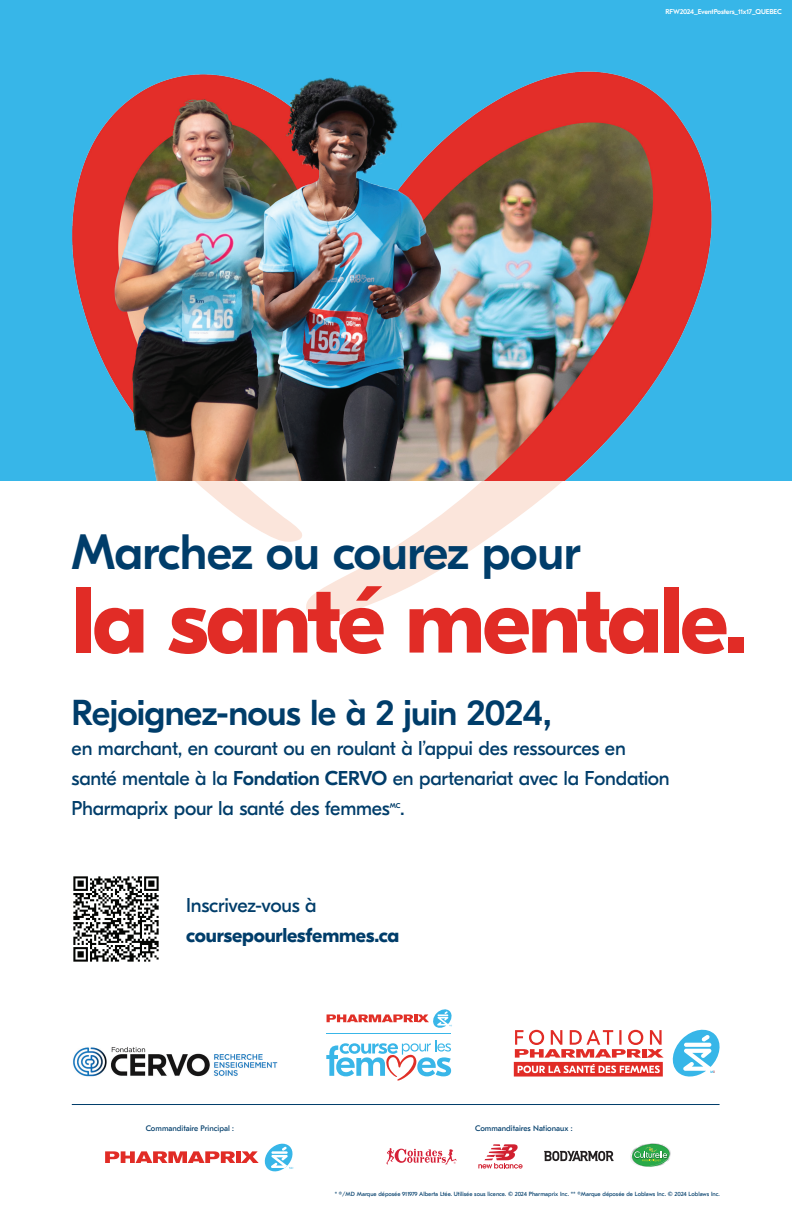
<style>
.page{position:relative;width:792px;height:1224px;background:#fff}
.page>*{position:absolute;margin:0;border:0;box-sizing:border-box;transform-origin:0 0}
.t1{font:700 93.9px "GT Eesti Display";letter-spacing:-.025em;color:#e12c26}
.t2{font:500 49.5px "GT Eesti Display";letter-spacing:-.01em;color:#003d6a}
.t3{font:500 36px "GT Eesti Display";letter-spacing:-.02em;color:#003d6a}
.t4{font:20px/30px "GT Eesti Display";letter-spacing:-.015em;color:#003d6a}
.t5{font:700 20px "GT Eesti Display";letter-spacing:-.01em;color:#003d6a}
.t6{font:8px "GT Eesti Text";color:#003d6a}
.t7{font:500 7px "GT Eesti Text";letter-spacing:-.025em;color:#fff}
.t8{font:500 7px "GT Eesti Display";color:#003d6a}
.t9{font:6px "GT Eesti Text";color:#003d6a}
.s1{font-weight:500}
</style>
<div class="page">
<svg style="left:195px;top:481px;width:368px;height:137px"></svg>
<img style="left:0;top:0;width:791px;height:481px">
<svg style="left:672px;top:1029px;width:48px;height:48px"></svg>
<svg style="left:514px;top:1030px;width:150px;height:47px"></svg>
<hr style="left:72px;top:1104px;width:648px;height:1px;background:#003d6a">
<svg style="left:630px;top:1143px;width:41px;height:24px"></svg>
<svg style="left:478px;top:1144px;width:45px;height:25px"></svg>
<svg style="left:386px;top:1148px;width:71px;height:16px"></svg>
<svg style="left:544px;top:1151px;width:70px;height:10px"></svg>
<svg style="left:105px;top:1151px;width:130px;height:12px"></svg>
<div style="left:236px;top:1151px;width:5px;height:12px;background:#e12c26"></div>
<svg style="left:241px;top:1143px;width:53px;height:29px"></svg>
<img style="left:73px;top:1046px;width:205px;height:31px">
<img style="left:73px;top:876px;width:86px;height:86px">
<hr style="left:327px;top:1034px;width:124px;height:1px;background:#39b6e8">
<svg style="left:326px;top:1040px;width:125px;height:41px"></svg>
<svg style="left:327px;top:1009px;width:125px;height:19px"></svg>
<p class="t7" style="left:665px;top:8px;width:118px">RFW2024_EventPosters_11x17_QUEBEC</p>
<h2 class="t2" style="left:72px;top:526px;width:510px">Marchez ou courez pour</h2>
<h1 class="t1" style="left:72px;top:568px;width:677px">la santé mentale.</h1>
<h3 class="t3" style="left:72px;top:693px;width:481px">Rejoignez-nous le à 2 juin 2024,</h3>
<p class="t4" style="left:72px;top:734px;width:600px">en marchant, en courant ou en roulant à l’appui des ressources en santé mentale à la <span class="s1">Fondation CERVO</span> en partenariat avec la Fondation<br>Pharmaprix pour la santé des femmes</p>
<p class="t8" style="left:390px;top:802px;width:12px">MC</p>
<p class="t4" style="left:400px;top:794px;width:6px">.</p>
<p class="t4" style="left:186px;top:890px;width:132px">Inscrivez-vous à</p>
<p class="t5" style="left:186px;top:924px;width:214px">coursepourlesfemmes.ca</p>
<p class="t6" style="left:146px;top:1124px;width:90px">Commanditaire Principal :</p>
<p class="t6" style="left:475px;top:1124px;width:99px">Commanditaires Nationaux :</p>
<p class="t9" style="left:335px;top:1191px;width:387px">* ®/MD Marque déposée 911979 Alberta Ltée. Utilisée sous licence. © 2024 Pharmaprix Inc. ** ®Marque déposée de Loblaws Inc. © 2024 Loblaws Inc.</p>
</div>
